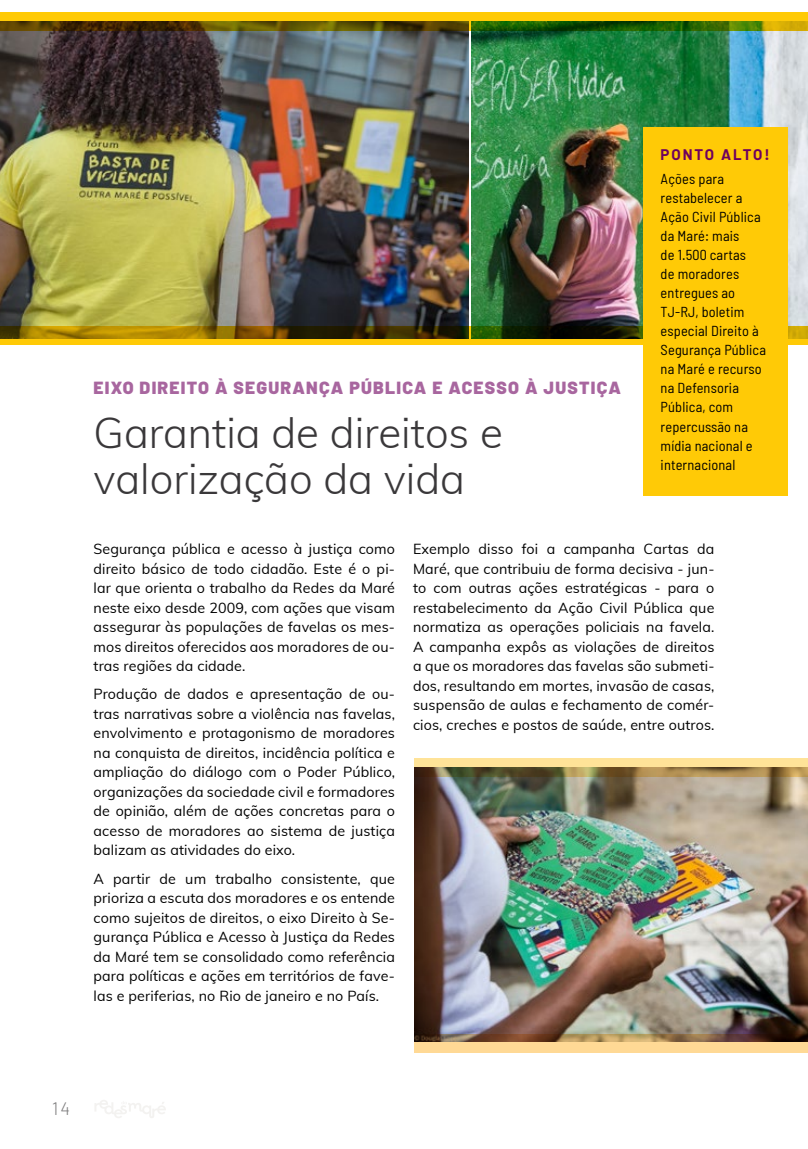
<style>
.page{position:relative;width:808px;height:1149px;background:#fff}
.page>*{position:absolute;margin:0;border:0;box-sizing:border-box;transform-origin:0 0}
.t1{font:300 42px/46.5px "Muli";color:#3a383a}
.t2{font:300 18px "Barlow";color:#7d7c7d}
.t3{font:900 17.55px "Barlow";letter-spacing:.07em;color:#a8669f}
.t4{font:700 15px "Barlow";letter-spacing:.13em;color:#6e005e}
.t5{font:semi-condensed 14.4px/19px "Barlow";letter-spacing:.01em;color:#000}
.t6{font:14.25px/19.5px "Muli";letter-spacing:.01em;color:#000;text-align:justify}
</style>
<div class="page">
<svg style="left:95px;top:1100px;width:71px;height:17px"></svg>
<img style="left:471px;top:30px;width:337px;height:296px">
<img style="left:0;top:30px;width:468px;height:296px">
<img style="left:415px;top:776px;width:393px;height:257px">
<svg style="left:0;top:12px;width:808px;height:18px;fill:#ffca06"></svg>
<svg style="left:0;top:326px;width:808px;height:18px"></svg>
<svg style="left:415px;top:758px;width:393px;height:18px"></svg>
<svg style="left:415px;top:1033px;width:393px;height:19px;fill:#ffd995"></svg>
<div style="left:644px;top:127px;width:144px;height:369px;background:#ffca06"></div>
<p class="t3" style="left:94px;top:377px;width:529px">EIXO DIREITO À SEGURANÇA PÚBLICA E ACESSO À JUSTIÇA</p>
<h1 class="t1" style="left:94px;top:407px;width:411px">Garantia de direitos e valorização da vida</h1>
<p class="t4" style="left:661px;top:145px;width:110px">PONTO ALTO!</p>
<p class="t5" style="left:661px;top:168px;width:107px">Ações para restabelecer a<br>Ação Civil Pública da Maré: mais<br>de 1.500 cartas<br>de moradores entregues ao<br>TJ-RJ, boletim especial Direito à<br>Segurança Pública na Maré e recurso na Defensoria<br>Pública, com repercussão na mídia nacional e internacional</p>
<p class="t6" style="left:94px;top:538px;width:303px">Segurança pública e acesso à justiça como direito básico de todo cidadão. Este é o pi&shy;lar que orienta o trabalho da Redes da Maré neste eixo desde 2009, com ações que visam assegurar às populações de favelas os mes&shy;mos direitos oferecidos aos moradores de ou&shy;tras regiões da cidade.</p>
<p class="t6" style="left:94px;top:683px;width:303px">Produção de dados e apresentação de ou&shy;tras narrativas sobre a violência nas favelas, envolvimento e protagonismo de moradores na conquista de direitos, incidência política e ampliação do diálogo com o Poder Público, organizações da sociedade civil e formadores de opinião, além de ações concretas para o acesso de moradores ao sistema de justiça balizam as atividades do eixo.</p>
<p class="t6" style="left:94px;top:867px;width:303px">A partir de um trabalho consistente, que prioriza a escuta dos moradores e os entende como sujeitos de direitos, o eixo Direito à Se&shy;gurança Pública e Acesso à Justiça da Redes da Maré tem se consolidado como referência para políticas e ações em territórios de fave&shy;las e periferias, no Rio de janeiro e no País.</p>
<p class="t6" style="left:413px;top:538px;width:303px">Exemplo disso foi a campanha Cartas da Maré, que contribuiu de forma decisiva - jun&shy;to com outras ações estratégicas - para o restabelecimento da Ação Civil Pública que normatiza as operações policiais na favela.<br>A campanha expôs as violações de direitos a que os moradores das favelas são submeti&shy;dos, resultando em mortes, invasão de casas, suspensão de aulas e fechamento de comér&shy;cios, creches e postos de saúde, entre outros.</p>
<p class="t2" style="left:52px;top:1096px;width:20px">14</p>
</div>
